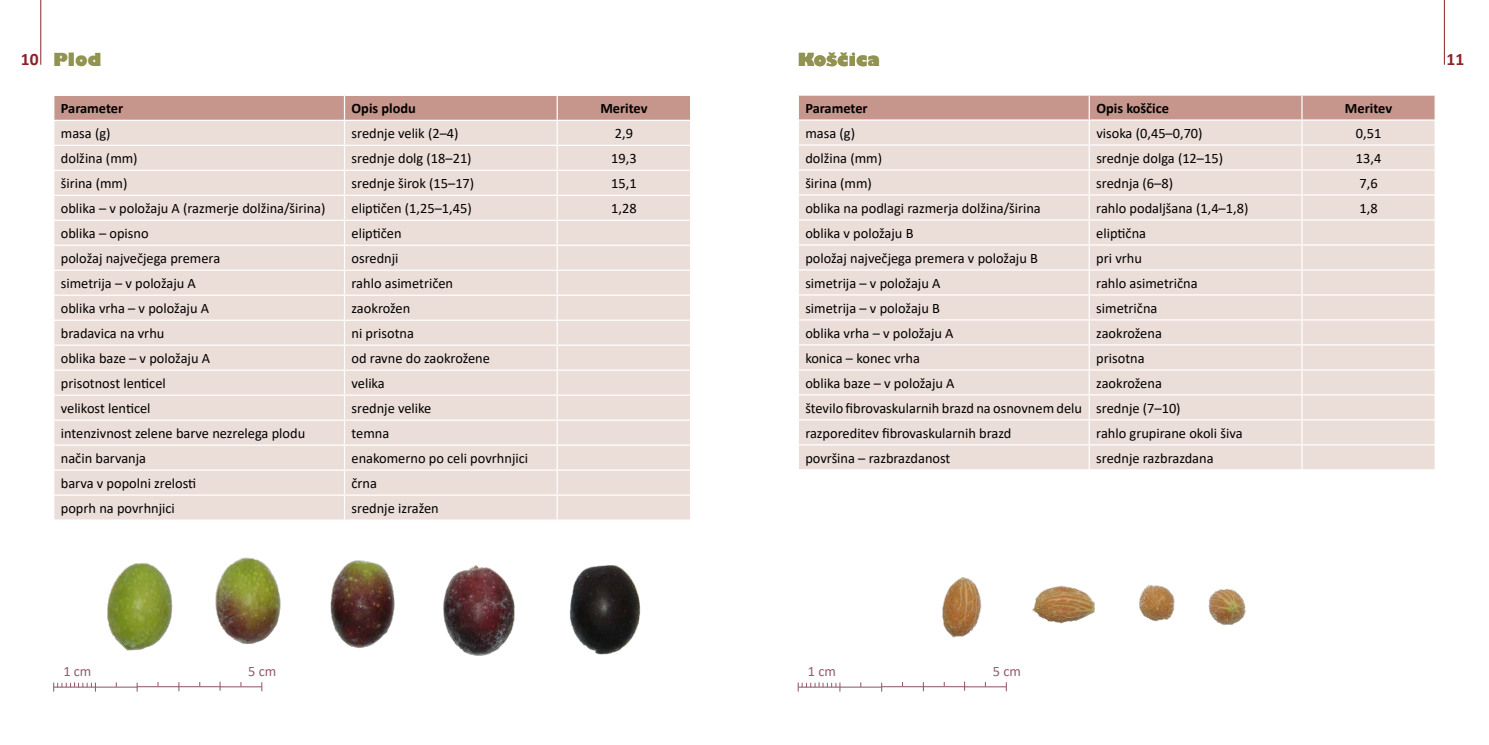
<style>
.page{position:relative;width:1489px;height:745px;background:#fff}
.page>*{position:absolute;margin:0;border:0;box-sizing:border-box;transform-origin:0 0}
.t1{font:800 17.5px "Gill Sans";color:#929350}
.t2{font:700 17.5px "Calibri";color:#8b2229}
.t3{font:14.38px/25px "Calibri";color:#000}
.t4{font:700 14.38px "Calibri";color:#000}
.t5{font:14.38px "Calibri";color:#925c6b}
</style>
<div class="page">
<svg style="left:54px;top:95px;width:637px;height:424px;background:#eadad5"></svg>
<svg style="left:798px;top:95px;width:637px;height:374px;background:#e9dad5"></svg>
<hr style="left:54px;top:686px;width:83px;height:1px;background:#925c6b">
<svg style="left:53px;top:682px;width:43px;height:9px"></svg>
<hr style="left:137px;top:685px;width:83px;height:1px;background:#925c6b">
<hr style="left:220px;top:685px;width:42px;height:2px;background:#925c6b">
<img style="left:107px;top:557px;width:534px;height:99px">
<img style="left:942px;top:577px;width:304px;height:61px">
<hr style="left:798px;top:686px;width:83px;height:1px;background:#925c6b">
<svg style="left:797px;top:682px;width:43px;height:9px"></svg>
<hr style="left:881px;top:685px;width:84px;height:1px;background:#925c6b">
<hr style="left:964px;top:685px;width:42px;height:2px;background:#925c6b">
<hr style="left:40px;top:0;width:1px;height:65px;background:#8b222a">
<hr style="left:1443px;top:0;width:1px;height:65px;background:#8b222a">
<p class="t1" style="left:797px;top:49px;width:84px">Koščica</p>
<p class="t4" style="left:805px;top:98px;width:64px">Parameter</p>
<p class="t4" style="left:1096px;top:98px;width:74px">Opis koščice</p>
<p class="t4" style="left:1344px;top:98px;width:49px">Meritev</p>
<p class="t3" style="left:805px;top:120px;width:51px">masa (g)</p>
<p class="t3" style="left:1096px;top:120px;width:108px">visoka (0,45–0,70)</p>
<p class="t3" style="left:1355px;top:120px;width:27px">0,51</p>
<p class="t3" style="left:805px;top:145px;width:78px">dolžina (mm)</p>
<p class="t3" style="left:1096px;top:145px;width:128px">srednje dolga (12–15)</p>
<p class="t3" style="left:1355px;top:145px;width:27px">13,4</p>
<p class="t3" style="left:805px;top:170px;width:68px">širina (mm)</p>
<p class="t3" style="left:1096px;top:170px;width:78px">srednja (6–8)</p>
<p class="t3" style="left:1359px;top:170px;width:20px">7,6</p>
<p class="t3" style="left:805px;top:195px;width:237px">oblika na podlagi razmerja dolžina/širina</p>
<p class="t3" style="left:1096px;top:195px;width:153px">rahlo podaljšana (1,4–1,8)</p>
<p class="t3" style="left:1359px;top:195px;width:20px">1,8</p>
<p class="t3" style="left:805px;top:220px;width:110px">oblika v položaju B</p>
<p class="t3" style="left:1096px;top:220px;width:51px">eliptična</p>
<p class="t3" style="left:805px;top:245px;width:234px">položaj največjega premera v položaju B</p>
<p class="t3" style="left:1096px;top:245px;width:47px">pri vrhu</p>
<p class="t3" style="left:805px;top:270px;width:137px">simetrija – v položaju A</p>
<p class="t3" style="left:1096px;top:270px;width:103px">rahlo asimetrična</p>
<p class="t3" style="left:805px;top:295px;width:136px">simetrija – v položaju B</p>
<p class="t3" style="left:1096px;top:295px;width:63px">simetrična</p>
<p class="t3" style="left:805px;top:320px;width:150px">oblika vrha – v položaju A</p>
<p class="t3" style="left:1096px;top:320px;width:67px">zaokrožena</p>
<p class="t3" style="left:805px;top:345px;width:116px">konica – konec vrha</p>
<p class="t3" style="left:1096px;top:345px;width:50px">prisotna</p>
<p class="t3" style="left:805px;top:370px;width:151px">oblika baze – v položaju A</p>
<p class="t2" style="left:21px;top:46px;width:19px">10</p>
<p class="t2" style="left:1446px;top:46px;width:19px">11</p>
<p class="t1" style="left:53px;top:49px;width:50px">Plod</p>
<p class="t4" style="left:61px;top:98px;width:64px">Parameter</p>
<p class="t4" style="left:351px;top:98px;width:66px">Opis plodu</p>
<p class="t4" style="left:600px;top:98px;width:49px">Meritev</p>
<p class="t3" style="left:61px;top:120px;width:51px">masa (g)</p>
<p class="t3" style="left:351px;top:120px;width:108px">srednje velik (2–4)</p>
<p class="t3" style="left:615px;top:120px;width:20px">2,9</p>
<p class="t3" style="left:61px;top:145px;width:78px">dolžina (mm)</p>
<p class="t3" style="left:351px;top:145px;width:121px">srednje dolg (18–21)</p>
<p class="t3" style="left:611px;top:145px;width:27px">19,3</p>
<p class="t3" style="left:61px;top:170px;width:68px">širina (mm)</p>
<p class="t3" style="left:351px;top:170px;width:124px">srednje širok (15–17)</p>
<p class="t3" style="left:611px;top:170px;width:27px">15,1</p>
<p class="t3" style="left:61px;top:195px;width:266px">oblika – v položaju A (razmerje dolžina/širina)</p>
<p class="t3" style="left:351px;top:195px;width:122px">eliptičen (1,25–1,45)</p>
<p class="t3" style="left:611px;top:195px;width:27px">1,28</p>
<p class="t3" style="left:61px;top:220px;width:89px">oblika – opisno</p>
<p class="t3" style="left:351px;top:220px;width:52px">eliptičen</p>
<p class="t3" style="left:61px;top:245px;width:161px">položaj največjega premera</p>
<p class="t3" style="left:351px;top:245px;width:49px">osrednji</p>
<p class="t3" style="left:61px;top:270px;width:137px">simetrija – v položaju A</p>
<p class="t3" style="left:351px;top:270px;width:103px">rahlo asimetričen</p>
<p class="t3" style="left:61px;top:295px;width:150px">oblika vrha – v položaju A</p>
<p class="t3" style="left:351px;top:295px;width:60px">zaokrožen</p>
<p class="t3" style="left:61px;top:320px;width:105px">bradavica na vrhu</p>
<p class="t3" style="left:351px;top:320px;width:64px">ni prisotna</p>
<p class="t3" style="left:61px;top:345px;width:151px">oblika baze – v položaju A</p>
<p class="t3" style="left:351px;top:345px;width:140px">od ravne do zaokrožene</p>
<p class="t3" style="left:61px;top:370px;width:106px">prisotnost lenticel</p>
<p class="t3" style="left:351px;top:370px;width:35px">velika</p>
<p class="t3" style="left:61px;top:395px;width:91px">velikost lenticel</p>
<p class="t3" style="left:351px;top:395px;width:81px">srednje velike</p>
<p class="t3" style="left:61px;top:420px;width:246px">intenzivnost zelene barve nezrelega plodu</p>
<p class="t3" style="left:351px;top:420px;width:39px">temna</p>
<p class="t3" style="left:61px;top:445px;width:87px">način barvanja</p>
<p class="t3" style="left:351px;top:445px;width:178px">enakomerno po celi povrhnjici</p>
<p class="t3" style="left:61px;top:470px;width:137px">barva v popolni zrelosti</p>
<p class="t3" style="left:351px;top:470px;width:27px">črna</p>
<p class="t3" style="left:61px;top:495px;width:115px">poprh na povrhnjici</p>
<p class="t3" style="left:351px;top:495px;width:89px">srednje izražen</p>
<p class="t3" style="left:805px;top:370px;width:377px;text-indent:291px">zaokrožena število fibrovaskularnih brazd na osnovnem delu srednje (7–10) razporeditev fibrovaskularnih brazd</p>
<p class="t3" style="left:1096px;top:420px;width:148px">rahlo grupirane okoli šiva</p>
<p class="t3" style="left:805px;top:445px;width:146px">površina – razbrazdanost</p>
<p class="t3" style="left:1096px;top:445px;width:119px">srednje razbrazdana</p>
<p class="t5" style="left:63px;top:660px;width:30px">1 cm</p>
<p class="t5" style="left:248px;top:660px;width:30px">5 cm</p>
<p class="t5" style="left:807px;top:660px;width:30px">1 cm</p>
<p class="t5" style="left:992px;top:660px;width:30px">5 cm</p>
</div>
